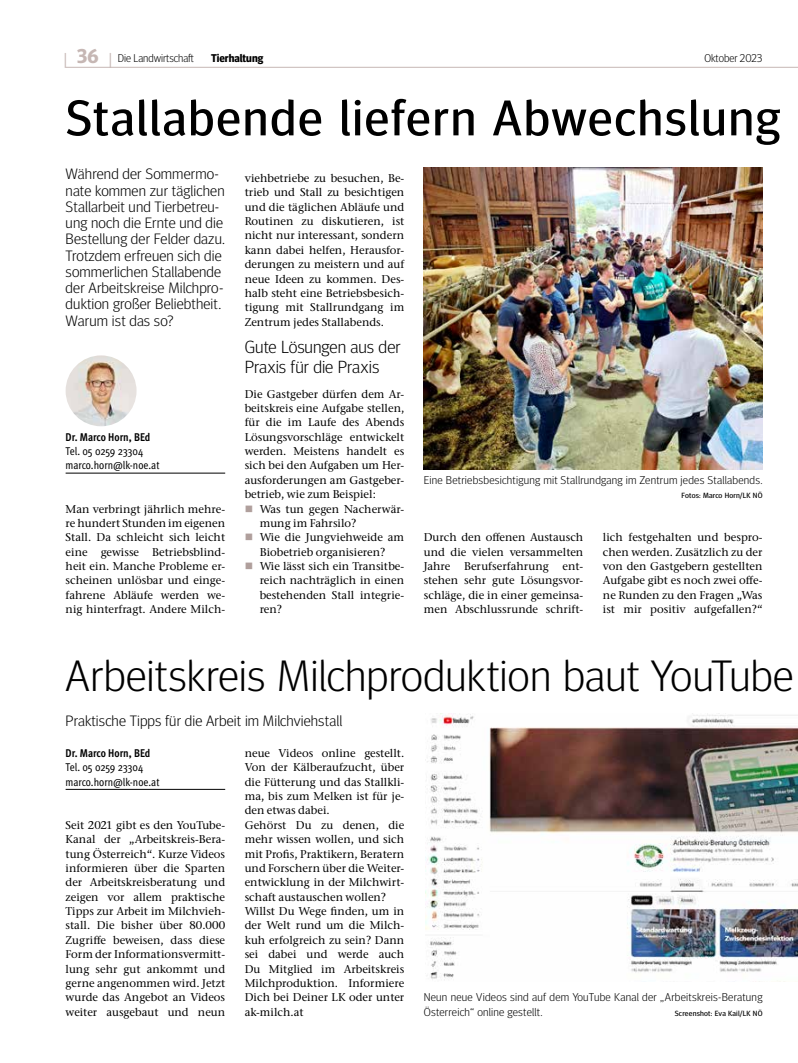
<style>
.page{position:relative;width:798px;height:1063px;background:#fff}
.page>*{position:absolute;margin:0;border:0;box-sizing:border-box;transform-origin:0 0}
.t1{font:50px "Meta Head OT";letter-spacing:.04em;color:#000;scale:1.05 1}
.t2{font:300 43.75px "Meta Head OT";letter-spacing:.005em;color:#000;scale:1.05 1}
.t3{font:300 17.5px/20px "Meta Head OT";color:#000;scale:1.05 1}
.t4{font:300 15px/16.2px "Meta Head OT";letter-spacing:.01em;color:#000;scale:1.05 1}
.t5{font:500 11.25px/14.4px "Stone Serif ITC Pro";color:#000;text-align:justify}
.t6{font:300 11.25px/14.4px "Meta Head OT";letter-spacing:.02em;color:#000;scale:1.05 1}
.t7{font:condensed 11.25px/14.4px "Meta OT";letter-spacing:-.005em;color:#000}
.t8{font:700 condensed 11.25px "Meta OT";letter-spacing:-.005em;color:#000}
.t9{font:300 11.25px "Meta Head OT";color:#000}
.t10{font:700 11.25px "Meta Head OT";color:#000}
.t11{font:7.5px "Meta Head OT";letter-spacing:.03em;color:#000;scale:1.05 1}
.s1{font-family:"Generis Simple Com";font-size:20px;color:#c6b7b4}
.s2{font-weight:700;font-size:20px;color:#c6b7b4}
</style>
<div class="page">
<img style="left:423px;top:168px;width:339px;height:301px">
<hr style="left:66px;top:473px;width:159px;height:1px;background:#000">
<img style="left:66px;top:355px;width:70px;height:71px;border-radius:35px">
<hr style="left:66px;top:67px;width:731px;height:1px;background:#c6b7b4">
<hr style="left:66px;top:789px;width:159px;height:1px;background:#000">
<img style="left:425px;top:714px;width:372px;height:268px">
<p class="t9" style="left:63px;top:51px;width:132px"><span class="s1">|</span> <span class="s2">36</span> <span class="s1">|</span> Die Landwirtschaft</p>
<p class="t10" style="left:211px;top:51px;width:54px">Tierhaltung</p>
<p class="t9" style="left:704px;top:51px;width:60px">Oktober 2023</p>
<h1 class="t1" style="left:66px;top:88px;width:681px">Stallabende liefern Abwechslung</h1>
<p class="t4" style="left:66px;top:166px;width:153px">Während der Sommermo&shy;nate kommen zur täglichen<br>Stallarbeit und Tierbetreu&shy;ung noch die Ernte und die<br>Bestellung der Felder dazu.<br>Trotzdem erfreuen sich die sommerlichen Stallabende der Arbeitskreise Milchpro&shy;duktion großer Beliebtheit.<br>Warum ist das so?</p>
<p class="t8" style="left:66px;top:430px;width:86px">Dr. Marco Horn, BEd</p>
<p class="t7" style="left:66px;top:444px;width:95px">Tel. 05 0259 23304 marco.horn@lk-noe.at</p>
<p class="t5" style="left:66px;top:502px;width:161px">Man verbringt jährlich mehre&shy;re hundert Stunden im eigenen Stall. Da schleicht sich leicht eine gewisse Betriebsblind&shy;heit ein. Manche Probleme er&shy;scheinen unlösbar und einge&shy;fahrene Abläufe werden we&shy;nig hinterfragt. Andere Milch-</p>
<p class="t5" style="left:244px;top:171px;width:161px">viehbetriebe zu besuchen, Be&shy;trieb und Stall zu besichtigen und die täglichen Abläufe und Routinen zu diskutieren, ist nicht nur interessant, sondern kann dabei helfen, Herausfor&shy;derungen zu meistern und auf neue Ideen zu kommen. Des&shy;halb steht eine Betriebsbesich&shy;tigung mit Stallrundgang im Zentrum jedes Stallabends.</p>
<h3 class="t3" style="left:244px;top:336px;width:150px">Gute Lösungen aus der<br>Praxis für die Praxis</h3>
<p class="t5" style="left:244px;top:387px;width:161px">Die Gastgeber dürfen dem Ar&shy;beitskreis eine Aufgabe stellen, für die im Laufe des Abends Lösungsvorschläge entwickelt werden. Meistens handelt es sich bei den Aufgaben um Her&shy;ausforderungen am Gastgeber&shy;betrieb, wie zum Beispiel:</p>
<p class="t5" style="left:259px;top:502px;width:146px;text-align:left">Was tun gegen Nacherwär&shy;mung im Fahrsilo?<br>Wie die Jungviehweide am<br>Biobetrieb organisieren?<br>Wie lässt sich ein Transitbe&shy;reich nachträglich in einen bestehenden Stall integrie&shy;ren?</p>
<p class="t6" style="left:423px;top:472px;width:324px">Eine Betriebsbesichtigung mit Stallrundgang im Zentrum jedes Stallabends.</p>
<p class="t11" style="left:681px;top:491px;width:79px">Fotos: Marco Horn/LK NÖ</p>
<p class="t5" style="left:423px;top:530px;width:161px">Durch den offenen Austausch und die vielen versammelten Jahre Berufserfahrung ent&shy;stehen sehr gute Lösungsvor&shy;schläge, die in einer gemeinsa&shy;men Abschlussrunde schrift-</p>
<p class="t5" style="left:602px;top:530px;width:161px">lich festgehalten und bespro&shy;chen werden. Zusätzlich zu der von den Gastgebern gestellten Aufgabe gibt es noch zwei offe&shy;ne Runden zu den Fragen „Was ist mir positiv aufgefallen?“</p>
<h2 class="t2" style="left:66px;top:649px;width:694px">Arbeitskreis Milchproduktion baut YouTube</h2>
<h3 class="t4" style="left:66px;top:712px;width:265px">Praktische Tipps für die Arbeit im Milchviehstall</h3>
<p class="t8" style="left:66px;top:746px;width:86px">Dr. Marco Horn, BEd</p>
<p class="t7" style="left:66px;top:760px;width:95px">Tel. 05 0259 23304 marco.horn@lk-noe.at</p>
<p class="t5" style="left:66px;top:818px;width:161px">Seit 2021 gibt es den YouTube-Kanal der „Arbeitskreis-Bera&shy;tung Österreich“. Kurze Videos informieren über die Sparten der Arbeitskreisberatung und zeigen vor allem praktische Tipps zur Arbeit im Milchvieh&shy;stall. Die bisher über 80.000<br>Zugriffe beweisen, dass diese Form der Informationsvermitt&shy;lung sehr gut ankommt und gerne angenommen wird. Jetzt wurde das Angebot an Videos weiter ausgebaut und neun</p>
<p class="t5" style="left:244px;top:746px;width:161px;text-align:left">neue Videos online gestellt.<br>Von der Kälberaufzucht, über die Fütterung und das Stallkli&shy;ma, bis zum Melken ist für je&shy;den etwas dabei.<br>Gehörst Du zu denen, die mehr wissen wollen, und sich mit Profis, Praktikern, Beratern und Forschern über die Weiter&shy;entwicklung in der Milchwirt&shy;schaft austauschen wollen?<br>Willst Du Wege finden, um in der Welt rund um die Milch&shy;kuh erfolgreich zu sein? Dann sei dabei und werde auch<br>Du Mitglied im Arbeitskreis<br>Milchproduktion. Informiere<br>Dich bei Deiner LK oder unter ak-milch.at</p>
<p class="t6" style="left:423px;top:990px;width:324px">Neun neue Videos sind auf dem YouTube Kanal der „Arbeitskreis-Beratung<br>Österreich“ online gestellt.</p>
<p class="t11" style="left:674px;top:1009px;width:85px">Screenshot: Eva Kail/LK NÖ</p>
</div>
